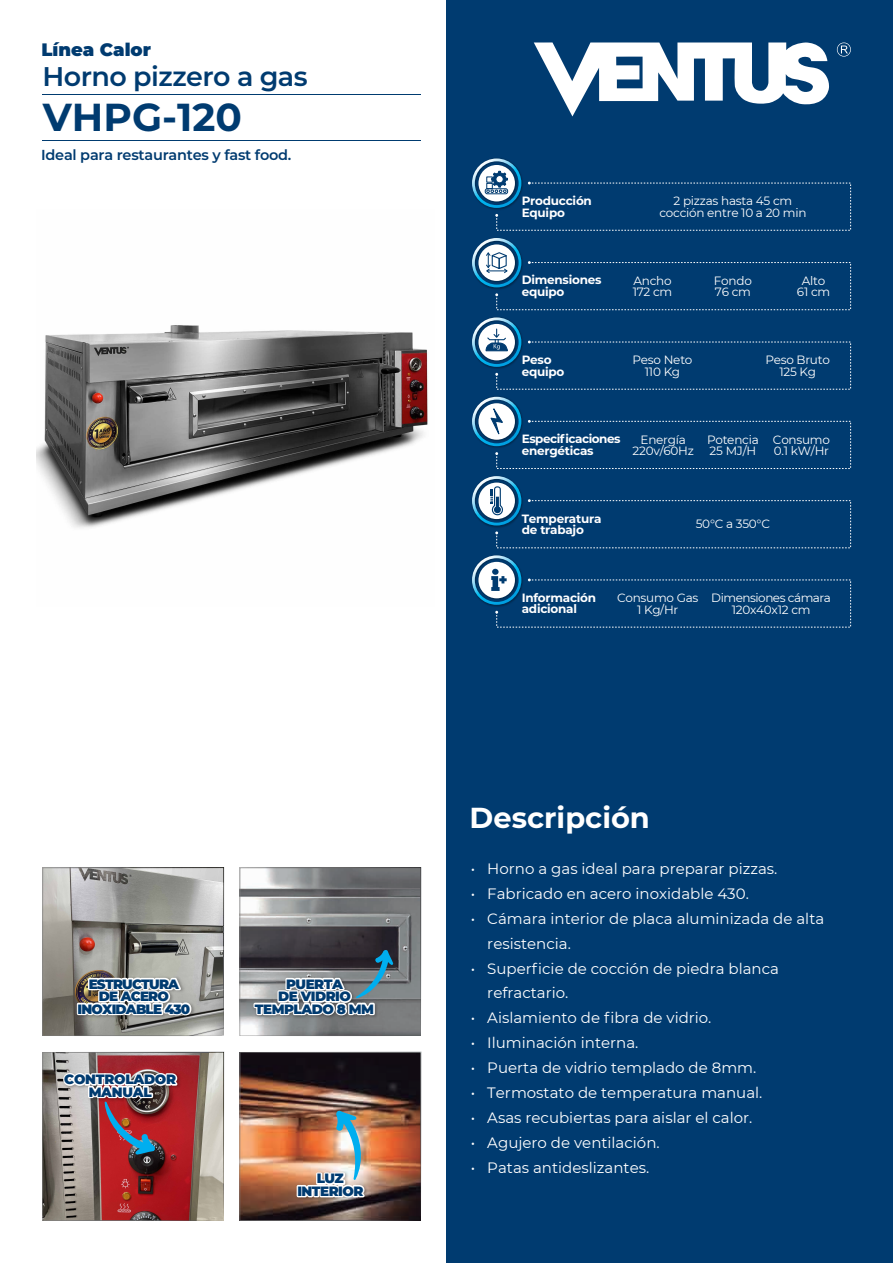
<style>
.page{position:relative;width:893px;height:1263px;background:#fff}
.page>*{position:absolute;margin:0;border:0;box-sizing:border-box;transform-origin:0 0}
.t1{font:700 39px "Montserrat";color:#003b70}
.t2{font:700 28.95px "Montserrat";color:#fff}
.t3{font:600 27px "Montserrat";letter-spacing:-.02em;color:#003b70}
.t4{font:900 18px "Montserrat";color:#003b70}
.t5{font:15px/24.9px "Montserrat";color:#fff;text-align:justify}
.t6{font:600 14.55px "Montserrat";letter-spacing:-.015em;color:#003b70}
.t7{font:900 13.5px/12.5px "Montserrat";letter-spacing:-.04em;color:#003b70;text-align:center}
.t8{font:900 13.5px/12.5px "Montserrat";letter-spacing:-.06em;color:#003b70;text-align:center}
.t9{font:900 13.5px/12.5px "Montserrat";letter-spacing:-.02em;color:#003b70;text-align:center}
.t10{font:12px/11.6px "Montserrat";letter-spacing:-.02em;color:#fff;text-align:center}
.t11{font:700 12px/11.6px "Montserrat";letter-spacing:-.02em;color:#fff}
.t12{font:12px/11.6px "Montserrat";letter-spacing:-.04em;color:#fff;text-align:center}
.t13{font:700 12px/11.6px "Montserrat";letter-spacing:-.04em;color:#fff}
</style>
<div class="page">
<div style="left:446px;top:0;width:447px;height:1263px;background:#003b70"></div>
<svg style="left:534px;top:42px;width:295px;height:74px"></svg>
<svg style="left:837px;top:43px;width:14px;height:14px"></svg>
<hr style="left:43px;top:95px;width:378px;height:1px;background:#003b70">
<hr style="left:43px;top:140px;width:378px;height:1px;background:#003b70">
<svg style="left:472px;top:238px;width:379px;height:72px"></svg>
<svg style="left:472px;top:317px;width:379px;height:73px"></svg>
<svg style="left:42px;top:867px;width:182px;height:169px;background:#a09f9a"></svg>
<svg style="left:239px;top:867px;width:182px;height:169px;background:#838588"></svg>
<img style="left:239px;top:1051px;width:182px;height:170px">
<svg style="left:472px;top:159px;width:379px;height:72px"></svg>
<svg style="left:472px;top:397px;width:379px;height:72px"></svg>
<svg style="left:472px;top:555px;width:379px;height:72px"></svg>
<svg style="left:472px;top:476px;width:379px;height:72px"></svg>
<svg style="left:42px;top:1051px;width:182px;height:170px;background:#a06b6b"></svg>
<img style="left:37px;top:325px;width:391px;height:203px">
<p class="t4" style="left:41px;top:36px;width:111px">Línea Calor</p>
<h3 class="t3" style="left:43px;top:57px;width:267px">Horno pizzero a gas</h3>
<h1 class="t1" style="left:43px;top:89px;width:201px">VHPG-120</h1>
<p class="t6" style="left:41px;top:144px;width:252px">Ideal para restaurantes y fast food.</p>
<p class="t8" style="left:78px;top:977px;width:114px">ESTRUCTURA<br>DE ACERO<br>INOXIDABLE 430</p>
<p class="t7" style="left:255px;top:977px;width:121px">PUERTA<br>DE VIDRIO<br>TEMPLADO 8 MM</p>
<p class="t9" style="left:64px;top:1072px;width:113px">CONTROLADOR<br>MANUAL</p>
<p class="t7" style="left:297px;top:1171px;width:68px">LUZ<br>INTERIOR</p>
<p class="t11" style="left:522px;top:194px;width:72px">Producción<br>Equipo</p>
<p class="t10" style="left:659px;top:195px;width:149px">2 pizzas hasta 45 cm cocción entre 10 a 20 min</p>
<p class="t11" style="left:522px;top:274px;width:81px">Dimensiones equipo</p>
<p class="t10" style="left:797px;top:274px;width:35px">Alto<br>61 cm</p>
<p class="t10" style="left:633px;top:274px;width:41px;text-align:left">Ancho<br>172 cm</p>
<p class="t10" style="left:714px;top:274px;width:39px;text-align:left">Fondo<br>76 cm</p>
<p class="t11" style="left:522px;top:353px;width:44px">Peso equipo</p>
<p class="t10" style="left:765px;top:354px;width:66px">Peso Bruto<br>125 Kg</p>
<p class="t10" style="left:633px;top:354px;width:61px">Peso Neto<br>110 Kg</p>
<p class="t13" style="left:522px;top:433px;width:100px">Especificaciones energéticas</p>
<p class="t10" style="left:773px;top:433px;width:59px;text-align:left">Consumo<br>0.1 kW/Hr</p>
<p class="t10" style="left:633px;top:433px;width:63px">Energía<br>220v/60Hz</p>
<p class="t10" style="left:707px;top:433px;width:53px;text-align:left">Potencia<br>25 MJ/H</p>
<p class="t11" style="left:522px;top:512px;width:81px">Temperatura de trabajo</p>
<p class="t10" style="left:696px;top:518px;width:76px">50°C a 350°C</p>
<p class="t11" style="left:522px;top:591px;width:76px">Información adicional</p>
<p class="t12" style="left:711px;top:592px;width:121px">Dimensiones cámara<br>120x40x12 cm</p>
<p class="t10" style="left:617px;top:592px;width:83px">Consumo Gas<br>1 Kg/Hr</p>
<h2 class="t2" style="left:470px;top:796px;width:182px">Descripción</h2>
<p class="t5" style="left:471px;top:855px;width:6px">• • •</p>
<p class="t5" style="left:471px;top:955px;width:6px">•</p>
<p class="t5" style="left:471px;top:1005px;width:6px">• • • • • • •</p>
<p class="t5" style="left:487px;top:855px;width:338px;text-align:left">Horno a gas ideal para preparar pizzas.<br>Fabricado en acero inoxidable 430.<br>Cámara interior de placa aluminizada de alta resistencia.<br>Superficie de cocción de piedra blanca refractario.<br>Aislamiento de fibra de vidrio.<br>Iluminación interna.<br>Puerta de vidrio templado de 8mm.<br>Termostato de temperatura manual.<br>Asas recubiertas para aislar el calor.<br>Agujero de ventilación.<br>Patas antideslizantes.</p>
</div>
